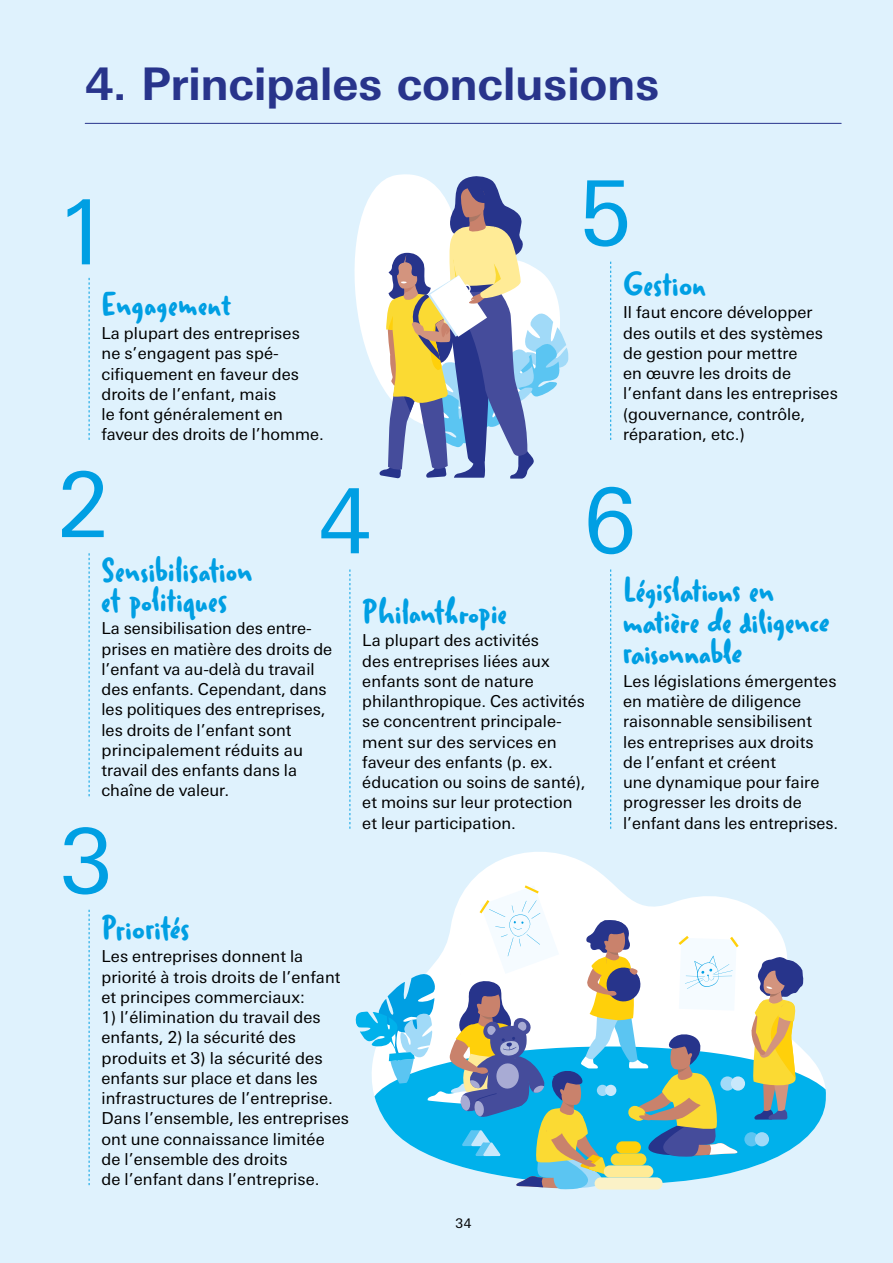
<style>
.page{position:relative;width:893px;height:1263px;background:#dff2fd}
.page>*{position:absolute;margin:0;border:0;box-sizing:border-box;transform-origin:0 0}
.t1{font:90px "Univers Next Pro";color:#009fe3}
.t2{font:700 45px "Univers Next Pro";letter-spacing:-.01em;color:#28348b}
.t3{font:700 33px/30.9px "Duffy Script";letter-spacing:.01em;color:#009fe3}
.t4{font:16.5px/20.2px "Univers Next Pro";letter-spacing:.005em;color:#000}
.t5{font:13.2px "Univers Next Pro";color:#000}
</style>
<div class="page">
<svg style="left:350px;top:569px;width:1px;height:260px"></svg>
<svg style="left:610px;top:569px;width:1px;height:260px"></svg>
<svg style="left:89px;top:553px;width:1px;height:243px"></svg>
<svg style="left:89px;top:910px;width:1px;height:275px"></svg>
<svg style="left:89px;top:278px;width:1px;height:162px"></svg>
<svg style="left:610px;top:262px;width:1px;height:178px"></svg>
<svg style="left:469px;top:852px;width:318px;height:194px"></svg>
<svg style="left:739px;top:1046px;width:87px;height:125px;fill:#00b1eb"></svg>
<svg style="left:751px;top:956px;width:53px;height:163px;background:#adb490"></svg>
<div style="left:744px;top:1132px;width:15px;height:14px;background:#5bc5f2;border-radius:50%"></div>
<div style="left:755px;top:1132px;width:14px;height:14px;background:#a1daf8;border-radius:50%"></div>
<div style="left:731px;top:1076px;width:14px;height:14px;background:#c9e8fb;border-radius:50%"></div>
<svg style="left:355px;top:885px;width:384px;height:305px"></svg>
<svg style="left:354px;top:174px;width:57px;height:206px;fill:#fff"></svg>
<svg style="left:379px;top:175px;width:190px;height:304px"></svg>
<hr style="left:85px;top:123px;width:756px;height:1px;background:#28348b">
<h2 class="t2" style="left:85px;top:57px;width:576px">4. Principales conclusions</h2>
<h1 class="t1" style="left:57px;top:181px;width:54px">1</h1>
<h3 class="t3" style="left:101px;top:288px;width:131px">Engagement</h3>
<p class="t4" style="left:101px;top:323px;width:224px">La plupart des entreprises<br>ne s’engagent pas spé&shy;cifiquement en faveur des droits de l’enfant, mais<br>le font généralement en faveur des droits de l’homme.</p>
<h1 class="t1" style="left:580px;top:162px;width:54px">5</h1>
<h3 class="t3" style="left:623px;top:268px;width:84px">Gestion</h3>
<p class="t4" style="left:623px;top:302px;width:216px">Il faut encore développer des outils et des systèmes de gestion pour mettre<br>en œuvre les droits de l’enfant dans les entreprises (gouvernance, contrôle, réparation, etc.)</p>
<h1 class="t1" style="left:57px;top:453px;width:54px">2</h1>
<h1 class="t1" style="left:319px;top:470px;width:54px">4</h1>
<h1 class="t1" style="left:584px;top:470px;width:54px">6</h1>
<h3 class="t3" style="left:101px;top:555px;width:153px;line-height:29.4px">Sensibilisation et politiques</h3>
<p class="t4" style="left:101px;top:618px;width:232px">La sensibilisation des entre&shy;prises en matière des droits de l’enfant va au-delà du travail des enfants. Cependant, dans les politiques des entreprises, les droits de l’enfant sont principalement réduits au travail des enfants dans la chaîne de valeur.</p>
<h3 class="t3" style="left:623px;top:575px;width:208px">Législations en matière de diligence raisonnable</h3>
<p class="t4" style="left:623px;top:671px;width:217px">Les législations émergentes en matière de diligence raisonnable sensibilisent<br>les entreprises aux droits<br>de l’enfant et créent<br>une dynamique pour faire progresser les droits de l’enfant dans les entreprises.</p>
<h3 class="t3" style="left:362px;top:596px;width:146px">Philanthropie</h3>
<p class="t4" style="left:362px;top:630px;width:225px">La plupart des activités<br>des entreprises liées aux enfants sont de nature philanthropique. Ces activités se concentrent principale&shy;ment sur des services en faveur des enfants (p. ex. éducation ou soins de santé), et moins sur leur protection et leur participation.</p>
<h1 class="t1" style="left:60px;top:810px;width:54px">3</h1>
<h3 class="t3" style="left:101px;top:912px;width:90px">Priorités</h3>
<p class="t4" style="left:101px;top:946px;width:241px">Les entreprises donnent la priorité à trois droits de l’enfant et principes commerciaux:</p>
<p class="t4" style="left:101px;top:1007px;width:249px">1) l’élimination du travail des enfants, 2) la sécurité des produits et 3) la sécurité des enfants sur place et dans les infrastructures de l’entreprise.<br>Dans l’ensemble, les entreprises ont une connaissance limitée<br>de l’ensemble des droits<br>de l’enfant dans l’entreprise.</p>
<p class="t5" style="left:456px;top:1215px;width:17px">34</p>
</div>
